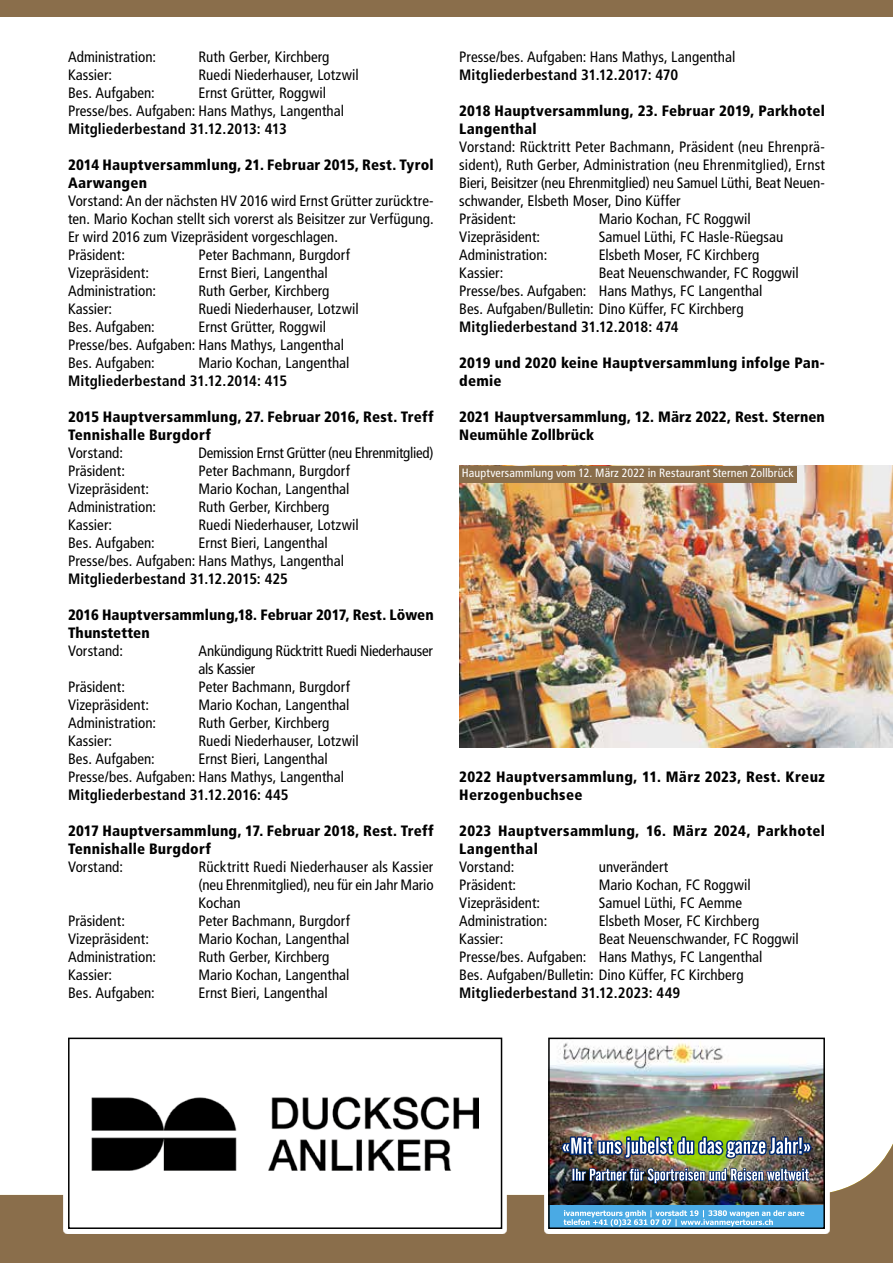
<style>
.page{position:relative;width:893px;height:1263px;background:#fff}
.page>*{position:absolute;margin:0;border:0;box-sizing:border-box;transform-origin:0 0}
.t1{font:condensed 15px/18px "Frutiger LT Std";letter-spacing:.005em;color:#000}
.t2{font:900 condensed 15px/18px "Frutiger LT Std";letter-spacing:.015em;color:#000}
.t3{font:700 condensed 15px "Frutiger LT Std";letter-spacing:.01em;color:#000}
.t4{font:condensed 15px/18px "Frutiger LT Std";letter-spacing:-.015em;color:#000}
.t5{font:condensed 12px "Frutiger LT Std";letter-spacing:.01em;color:#fff}
</style>
<div class="page">
<svg style="left:0;top:1143px;width:893px;height:120px;fill:#8a6e4b"></svg>
<div style="left:0;top:0;width:893px;height:17px;background:#8a6e4b"></div>
<div style="left:64px;top:1033px;width:443px;height:200px;background:#fff"></div>
<img style="left:92px;top:1096px;width:386px;height:74px">
<div style="left:68px;top:1037px;width:434px;height:192px;border:2px solid #000"></div>
<div style="left:544px;top:1033px;width:285px;height:200px;background:#fff"></div>
<img style="left:551px;top:1068px;width:271px;height:137px">
<img style="left:551px;top:1043px;width:271px;height:25px">
<img style="left:551px;top:1205px;width:271px;height:21px">
<img style="left:698px;top:1136px;width:114px;height:19px">
<img style="left:647px;top:1168px;width:58px;height:16px">
<div style="left:548px;top:1037px;width:277px;height:192px;border:2px solid #000"></div>
<img style="left:459px;top:466px;width:434px;height:281px">
<div style="left:459px;top:466px;width:337px;height:17px;background:#8a6e4b"></div>
<p class="t1" style="left:68px;top:48px;width:90px">Administration:</p>
<p class="t1" style="left:199px;top:48px;width:132px">Ruth Gerber, Kirchberg</p>
<p class="t1" style="left:68px;top:66px;width:46px">Kassier:</p>
<p class="t1" style="left:199px;top:66px;width:162px">Ruedi Niederhauser, Lotzwil</p>
<p class="t1" style="left:68px;top:84px;width:88px">Bes. Aufgaben:</p>
<p class="t1" style="left:68px;top:84px;width:278px;text-indent:131px">Ernst Grütter, Roggwil<br>Presse/bes. Aufgaben: Hans Mathys, Langenthal</p>
<p class="t3" style="left:68px;top:120px;width:220px">Mitgliederbestand 31.12.2013: 413</p>
<p class="t2" style="left:68px;top:156px;width:367px">2014 Hauptversammlung, 21. Februar 2015, Rest. Tyrol<br>Aarwangen</p>
<p class="t1" style="left:68px;top:192px;width:367px">Vorstand: An der nächsten HV 2016 wird Ernst Grütter zurücktre&shy;ten. Mario Kochan stellt sich vorerst als Beisitzer zur Verfügung.<br>Er wird 2016 zum Vizepräsident vorgeschlagen.<br>Präsident:</p>
<p class="t1" style="left:199px;top:246px;width:153px">Peter Bachmann, Burgdorf</p>
<p class="t1" style="left:68px;top:264px;width:82px">Vizepräsident:</p>
<p class="t1" style="left:199px;top:264px;width:131px">Ernst Bieri, Langenthal</p>
<p class="t1" style="left:68px;top:282px;width:90px">Administration:</p>
<p class="t1" style="left:199px;top:282px;width:132px">Ruth Gerber, Kirchberg</p>
<p class="t1" style="left:68px;top:300px;width:46px">Kassier:</p>
<p class="t1" style="left:199px;top:300px;width:162px">Ruedi Niederhauser, Lotzwil</p>
<p class="t1" style="left:68px;top:318px;width:88px">Bes. Aufgaben:</p>
<p class="t1" style="left:68px;top:318px;width:278px;text-indent:131px">Ernst Grütter, Roggwil<br>Presse/bes. Aufgaben: Hans Mathys, Langenthal<br>Bes. Aufgaben:</p>
<p class="t1" style="left:199px;top:354px;width:152px">Mario Kochan, Langenthal</p>
<p class="t3" style="left:68px;top:372px;width:221px">Mitgliederbestand 31.12.2014: 415</p>
<p class="t2" style="left:68px;top:408px;width:367px">2015 Hauptversammlung, 27. Februar 2016, Rest. Treff<br>Tennishalle Burgdorf</p>
<p class="t1" style="left:68px;top:444px;width:57px">Vorstand:</p>
<p class="t4" style="left:199px;top:444px;width:237px">Demission Ernst Grütter (neu Ehrenmitglied)</p>
<p class="t1" style="left:68px;top:462px;width:58px">Präsident:</p>
<p class="t1" style="left:199px;top:462px;width:153px">Peter Bachmann, Burgdorf</p>
<p class="t1" style="left:68px;top:480px;width:82px">Vizepräsident:</p>
<p class="t1" style="left:199px;top:480px;width:152px">Mario Kochan, Langenthal</p>
<p class="t1" style="left:68px;top:498px;width:90px">Administration:</p>
<p class="t1" style="left:199px;top:498px;width:132px">Ruth Gerber, Kirchberg</p>
<p class="t1" style="left:68px;top:516px;width:46px">Kassier:</p>
<p class="t1" style="left:199px;top:516px;width:162px">Ruedi Niederhauser, Lotzwil</p>
<p class="t1" style="left:68px;top:534px;width:88px">Bes. Aufgaben:</p>
<p class="t1" style="left:68px;top:534px;width:278px;text-indent:131px">Ernst Bieri, Langenthal<br>Presse/bes. Aufgaben: Hans Mathys, Langenthal</p>
<p class="t3" style="left:68px;top:570px;width:222px">Mitgliederbestand 31.12.2015: 425</p>
<p class="t2" style="left:68px;top:606px;width:367px">2016 Hauptversammlung,18. Februar 2017, Rest. Löwen<br>Thunstetten</p>
<p class="t1" style="left:68px;top:642px;width:57px">Vorstand:</p>
<p class="t4" style="left:199px;top:642px;width:236px">Ankündigung Rücktritt Ruedi Niederhauser als Kassier</p>
<p class="t1" style="left:68px;top:678px;width:58px">Präsident:</p>
<p class="t1" style="left:199px;top:678px;width:153px">Peter Bachmann, Burgdorf</p>
<p class="t1" style="left:68px;top:696px;width:82px">Vizepräsident:</p>
<p class="t1" style="left:199px;top:696px;width:152px">Mario Kochan, Langenthal</p>
<p class="t1" style="left:68px;top:714px;width:90px">Administration:</p>
<p class="t1" style="left:199px;top:714px;width:132px">Ruth Gerber, Kirchberg</p>
<p class="t1" style="left:68px;top:732px;width:46px">Kassier:</p>
<p class="t1" style="left:199px;top:732px;width:162px">Ruedi Niederhauser, Lotzwil</p>
<p class="t1" style="left:68px;top:750px;width:88px">Bes. Aufgaben:</p>
<p class="t1" style="left:68px;top:750px;width:278px;text-indent:131px">Ernst Bieri, Langenthal<br>Presse/bes. Aufgaben: Hans Mathys, Langenthal</p>
<p class="t3" style="left:68px;top:786px;width:222px">Mitgliederbestand 31.12.2016: 445</p>
<p class="t2" style="left:68px;top:822px;width:367px">2017 Hauptversammlung, 17. Februar 2018, Rest. Treff<br>Tennishalle Burgdorf</p>
<p class="t1" style="left:68px;top:858px;width:57px">Vorstand:</p>
<p class="t1" style="left:199px;top:858px;width:237px;text-align:justify">Rücktritt Ruedi Niederhauser als Kassier (neu Ehrenmitglied), neu für ein Jahr Mario Kochan</p>
<p class="t1" style="left:68px;top:912px;width:58px">Präsident:</p>
<p class="t1" style="left:199px;top:912px;width:153px">Peter Bachmann, Burgdorf</p>
<p class="t1" style="left:68px;top:930px;width:82px">Vizepräsident:</p>
<p class="t1" style="left:199px;top:930px;width:152px">Mario Kochan, Langenthal</p>
<p class="t1" style="left:68px;top:948px;width:90px">Administration:</p>
<p class="t1" style="left:199px;top:948px;width:132px">Ruth Gerber, Kirchberg</p>
<p class="t1" style="left:68px;top:966px;width:46px">Kassier:</p>
<p class="t1" style="left:199px;top:966px;width:152px">Mario Kochan, Langenthal</p>
<p class="t1" style="left:68px;top:984px;width:88px">Bes. Aufgaben:</p>
<p class="t1" style="left:199px;top:984px;width:131px">Ernst Bieri, Langenthal</p>
<p class="t1" style="left:459px;top:48px;width:278px">Presse/bes. Aufgaben: Hans Mathys, Langenthal</p>
<p class="t3" style="left:459px;top:66px;width:221px">Mitgliederbestand 31.12.2017: 470</p>
<p class="t2" style="left:459px;top:102px;width:367px">2018 Hauptversammlung, 23. Februar 2019, Parkhotel<br>Langenthal</p>
<p class="t1" style="left:459px;top:138px;width:367px">Vorstand: Rücktritt Peter Bachmann, Präsident (neu Ehrenprä&shy;sident), Ruth Gerber, Administration (neu Ehrenmitglied), Ernst Bieri, Beisitzer (neu Ehrenmitglied) neu Samuel Lüthi, Beat Neuen&shy;schwander, Elsbeth Moser, Dino Küffer<br>Präsident:</p>
<p class="t1" style="left:599px;top:210px;width:153px">Mario Kochan, FC Roggwil</p>
<p class="t1" style="left:459px;top:228px;width:82px">Vizepräsident:</p>
<p class="t1" style="left:599px;top:228px;width:186px">Samuel Lüthi, FC Hasle-Rüegsau</p>
<p class="t1" style="left:459px;top:246px;width:90px">Administration:</p>
<p class="t1" style="left:599px;top:246px;width:162px">Elsbeth Moser, FC Kirchberg</p>
<p class="t1" style="left:459px;top:264px;width:46px">Kassier:</p>
<p class="t1" style="left:459px;top:264px;width:341px;text-indent:140px">Beat Neuenschwander, FC Roggwil<br>Presse/bes. Aufgaben: Hans Mathys, FC Langenthal<br>Bes. Aufgaben/Bulletin: Dino Küffer, FC Kirchberg</p>
<p class="t3" style="left:459px;top:318px;width:221px">Mitgliederbestand 31.12.2018: 474</p>
<p class="t2" style="left:459px;top:354px;width:367px">2019 und 2020 keine Hauptversammlung infolge Pan&shy;demie</p>
<p class="t2" style="left:459px;top:408px;width:367px">2021 Hauptversammlung, 12. März 2022, Rest. Sternen<br>Neumühle Zollbrück</p>
<p class="t5" style="left:462px;top:466px;width:333px">Hauptversammlung vom 12. März 2022 in Restaurant Sternen Zollbrück</p>
<p class="t2" style="left:459px;top:768px;width:367px">2022 Hauptversammlung, 11. März 2023, Rest. Kreuz<br>Herzogenbuchsee</p>
<p class="t2" style="left:459px;top:822px;width:367px">2023 Hauptversammlung, 16. März 2024, Parkhotel<br>Langenthal</p>
<p class="t1" style="left:459px;top:858px;width:57px">Vorstand:</p>
<p class="t1" style="left:599px;top:858px;width:71px">unverändert</p>
<p class="t1" style="left:459px;top:876px;width:58px">Präsident:</p>
<p class="t1" style="left:599px;top:876px;width:153px">Mario Kochan, FC Roggwil</p>
<p class="t1" style="left:459px;top:894px;width:82px">Vizepräsident:</p>
<p class="t1" style="left:599px;top:894px;width:145px">Samuel Lüthi, FC Aemme</p>
<p class="t1" style="left:459px;top:912px;width:90px">Administration:</p>
<p class="t1" style="left:599px;top:912px;width:162px">Elsbeth Moser, FC Kirchberg</p>
<p class="t1" style="left:459px;top:930px;width:46px">Kassier:</p>
<p class="t1" style="left:459px;top:930px;width:341px;text-indent:139px">Beat Neuenschwander, FC Roggwil<br>Presse/bes. Aufgaben: Hans Mathys, FC Langenthal<br>Bes. Aufgaben/Bulletin: Dino Küffer, FC Kirchberg</p>
<p class="t3" style="left:459px;top:984px;width:223px">Mitgliederbestand 31.12.2023: 449</p>
</div>
